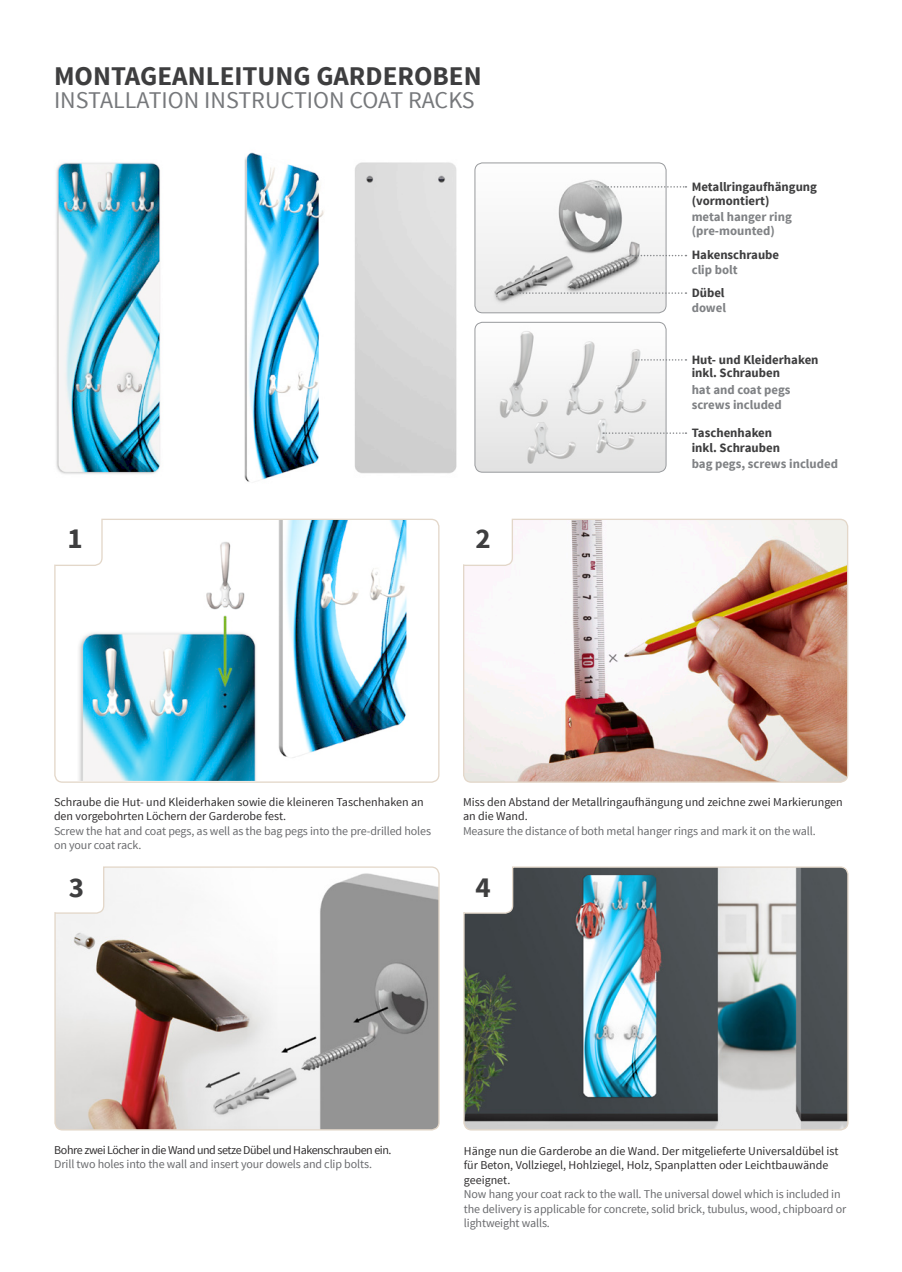
<style>
.page{position:relative;width:902px;height:1272px;background:#fff}
.page>*{position:absolute;margin:0;border:0;box-sizing:border-box;transform-origin:0 0}
.t1{font:700 28.95px "Source Sans Pro";color:#3e3e3f}
.t2{font:700 27px "Source Sans Pro";color:#3e3e3f}
.t3{font:24px "Source Sans Pro";color:#76787b}
.t4{font:700 12.75px/13.5px "Source Sans Pro";color:#3e3e3f}
.t5{font:700 12.75px/13.5px "Source Sans Pro";color:#808285}
.t6{font:12px/14.4px "Source Sans Pro";letter-spacing:-.01em;color:#6a6b6e}
.t7{font:12px/14.4px "Source Sans Pro";color:#312f30}
.t8{font:12px "Source Sans Pro";letter-spacing:-.035em;color:#312f30}
</style>
<div class="page">
<img style="left:56px;top:152px;width:427px;height:330px">
<svg style="left:54px;top:518px;width:386px;height:265px"></svg>
<img style="left:267px;top:520px;width:149px;height:248px">
<img style="left:72px;top:525px;width:190px;height:256px">
<svg style="left:463px;top:866px;width:386px;height:265px;background:#717f82"></svg>
<img style="left:463px;top:518px;width:385px;height:265px">
<svg style="left:54px;top:866px;width:386px;height:265px"></svg>
<img style="left:475px;top:163px;width:191px;height:150px">
<div style="left:474px;top:163px;width:192px;height:150px;border:1px solid #989a9d;border-radius:8px"></div>
<img style="left:475px;top:322px;width:191px;height:150px">
<div style="left:474px;top:322px;width:192px;height:150px;border:1px solid #989a9d;border-radius:8px"></div>
<svg style="left:595px;top:186px;width:91px;height:2px"></svg>
<svg style="left:632px;top:255px;width:54px;height:1px"></svg>
<svg style="left:504px;top:292px;width:182px;height:2px"></svg>
<svg style="left:635px;top:359px;width:51px;height:1px"></svg>
<svg style="left:603px;top:432px;width:83px;height:2px"></svg>
<h2 class="t2" style="left:54px;top:59px;width:429px">MONTAGEANLEITUNG GARDEROBEN</h2>
<h3 class="t3" style="left:54px;top:85px;width:323px">INSTALLATION INSTRUCTION Coat</h3>
<h3 class="t3" style="left:408px;top:85px;width:65px">rac ks</h3>
<h1 class="t1" style="left:67px;top:520px;width:17px">1</h1>
<h1 class="t1" style="left:475px;top:520px;width:17px">2</h1>
<p class="t4" style="left:691px;top:181px;width:127px">Metallringaufhängung (vormontiert)</p>
<p class="t5" style="left:691px;top:211px;width:102px">metal hanger ring (pre-mounted)</p>
<p class="t4" style="left:691px;top:249px;width:89px">Hakenschraube</p>
<p class="t5" style="left:691px;top:264px;width:47px">clip bolt</p>
<p class="t4" style="left:691px;top:286px;width:34px">Dübel</p>
<p class="t5" style="left:691px;top:301px;width:36px">dowel</p>
<p class="t4" style="left:691px;top:353px;width:128px">Hut- und Kleiderhaken inkl. Schrauben</p>
<p class="t5" style="left:691px;top:382px;width:100px;line-height:15px">hat and coat pegs screws included</p>
<p class="t4" style="left:691px;top:425px;width:90px;line-height:15px">Taschenhaken inkl. Schrauben</p>
<p class="t5" style="left:691px;top:458px;width:148px">bag pegs, screws included</p>
<p class="t7" style="left:54px;top:795px;width:371px">Schraube die Hut- und Kleiderhaken sowie die kleineren Taschenhaken an den vorgebohrten Löchern der Garderobe fest.</p>
<p class="t6" style="left:54px;top:823px;width:378px">Screw the hat and coat pegs, as well as the bag pegs into the pre-drilled holes on your coat rack.</p>
<h1 class="t1" style="left:69px;top:868px;width:17px">3</h1>
<p class="t7" style="left:463px;top:795px;width:381px">Miss den Abstand der Metallringaufhängung und zeichne zwei Markierungen an die Wand.</p>
<p class="t6" style="left:463px;top:823px;width:354px">Measure the distance of both metal hanger rings and mark it on the wall.</p>
<h1 class="t1" style="left:475px;top:868px;width:17px">4</h1>
<p class="t8" style="left:54px;top:1142px;width:339px">Bohre zwei Löcher in die Wand und setze Dübel und Hakenschrauben ein.</p>
<p class="t6" style="left:54px;top:1157px;width:319px">Drill two holes into the wall and insert your dowels and clip bolts.</p>
<p class="t7" style="left:464px;top:1143px;width:376px">Hänge nun die Garderobe an die Wand. Der mitgelieferte Universaldübel ist für Beton, Vollziegel, Hohlziegel, Holz, Spanplatten oder Leichtbauwände geeignet.</p>
<p class="t6" style="left:464px;top:1187px;width:384px">Now hang your coat rack to the wall. The universal dowel which is included in the delivery is applicable for concrete, solid brick, tubulus, wood, chipboard or lightweight walls.</p>
</div>
